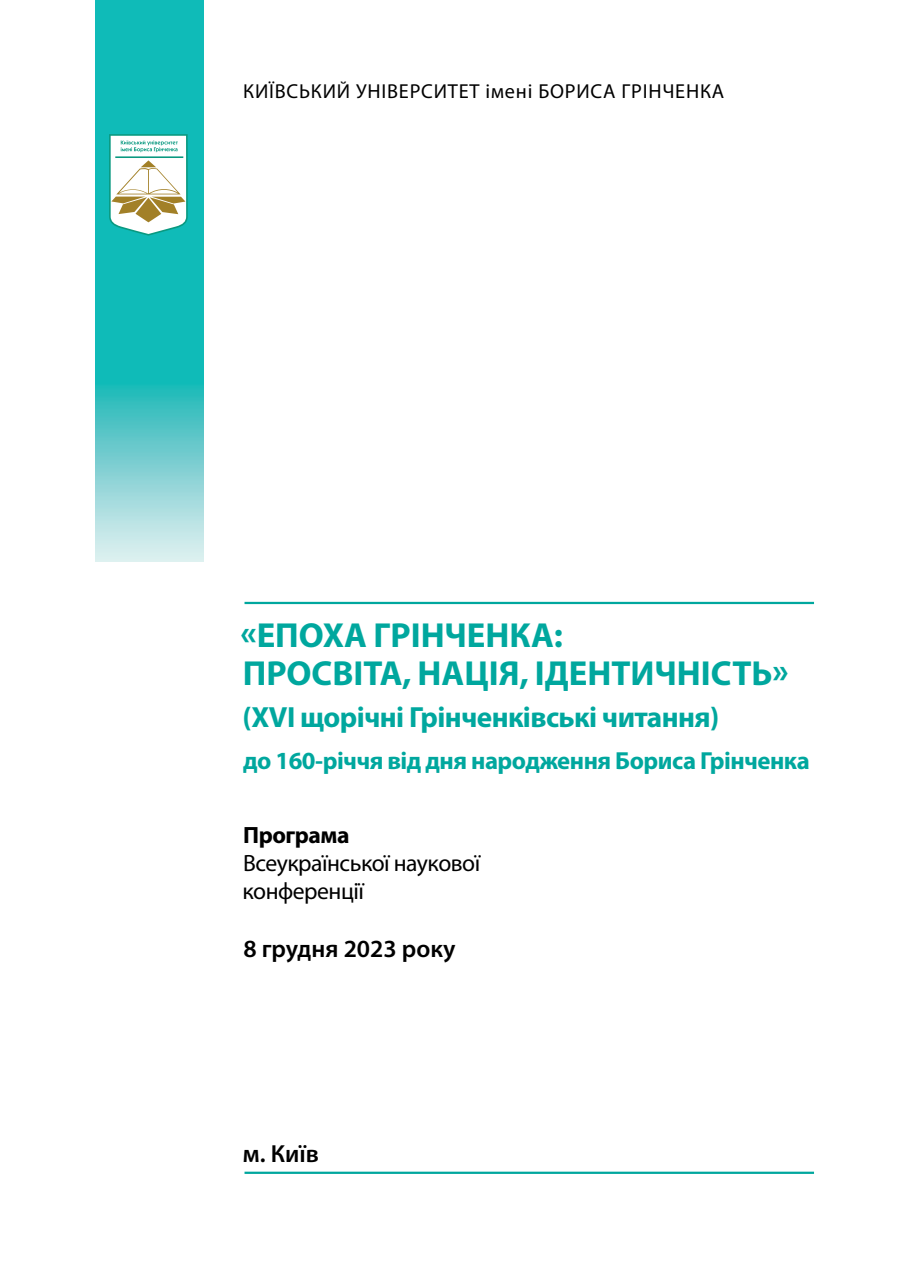
<style>
.page{position:relative;width:913px;height:1276px;background:#fff}
.page>*{position:absolute;margin:0;border:0;box-sizing:border-box;transform-origin:0 0}
.t1{font:700 34.88px/38.2px "Myriad Pro";color:#00a79e}
.t2{font:700 29.25px "Myriad Pro";letter-spacing:-.02em;color:#00a79e}
.t3{font:700 24.75px "Myriad Pro";letter-spacing:-.02em;color:#00a79e}
.t4{font:600 24.75px "Myriad Pro";color:#000}
.t5{font:23.62px/28.3px "Myriad Pro";letter-spacing:-.02em;color:#000}
.t6{font:700 23.62px "Myriad Pro";letter-spacing:-.02em;color:#000}
.t7{font:20.25px "Myriad Pro";letter-spacing:.04em;color:#000}
</style>
<div class="page">
<svg style="left:96px;top:0;width:107px;height:561px;background:#39c3c2"></svg>
<svg style="left:109px;top:134px;width:79px;height:102px"></svg>
<hr style="left:244px;top:602px;width:569px;height:2px;background:#00a79e">
<hr style="left:244px;top:1171px;width:569px;height:3px;background:#00a79e">
<p class="t7" style="left:243px;top:79px;width:482px">КИЇВСЬКИЙ УНІВЕРСИТЕТ імені БОРИСА ГРІНЧЕНКА</p>
<p class="t1" style="left:240px;top:615px;width:549px">«ЕПОХА ГРІНЧЕНКА:<br>ПРОСВІТА, НАЦІЯ, ІДЕНТИЧНІСТЬ»</p>
<p class="t2" style="left:242px;top:698px;width:478px">(XVI щорічні Грінченківські читання)</p>
<p class="t3" style="left:243px;top:745px;width:568px">до 160-річчя від дня народження Бориса Грінченка</p>
<p class="t6" style="left:243px;top:819px;width:108px">Програма</p>
<p class="t5" style="left:242px;top:848px;width:239px">Всеукраїнської наукової конференції</p>
<p class="t4" style="left:243px;top:935px;width:213px">8 грудня 2023 року</p>
<p class="t4" style="left:243px;top:1139px;width:77px">м. Київ</p>
</div>
